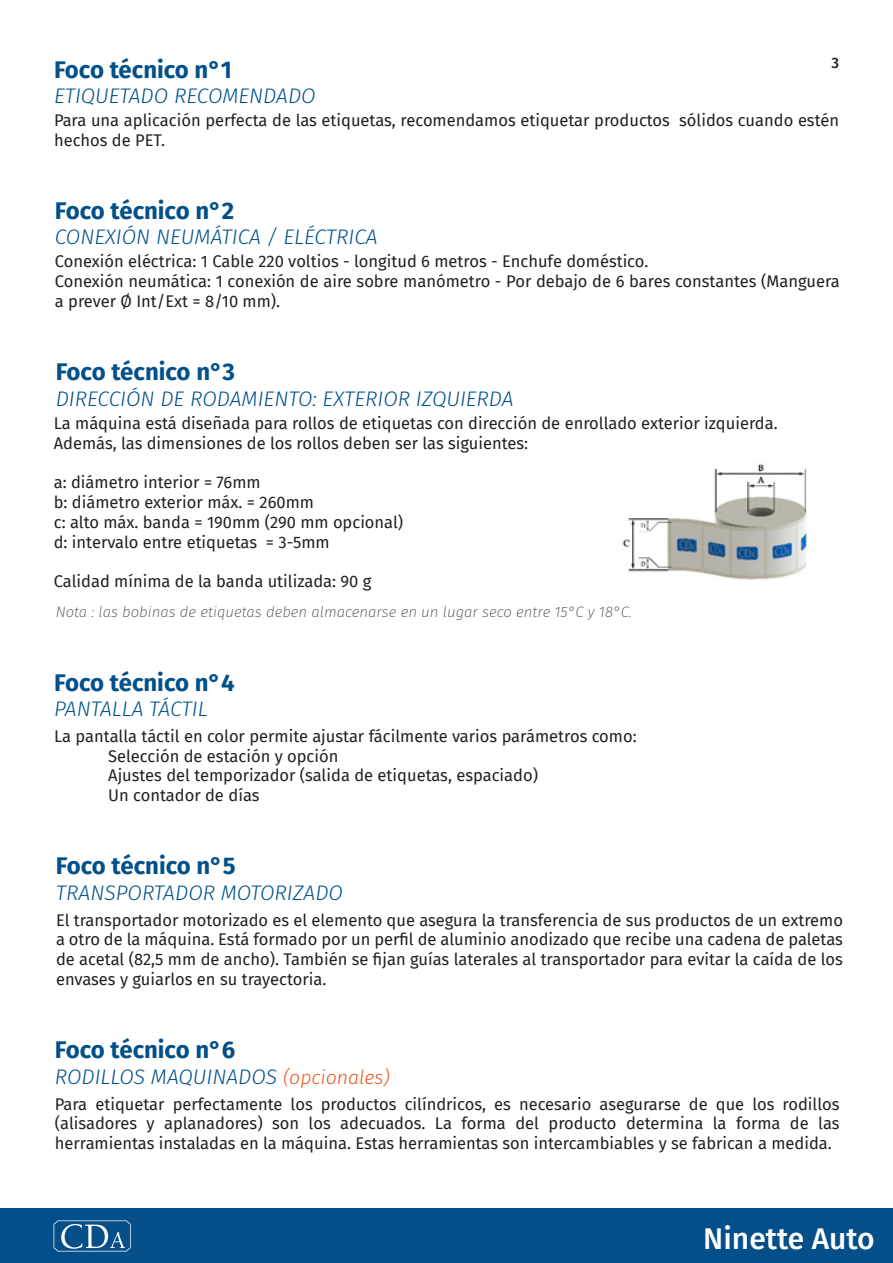
<style>
.page{position:relative;width:893px;height:1263px;background:#fff}
.page>*{position:absolute;margin:0;border:0;box-sizing:border-box;transform-origin:0 0}
.t1{font:500 30px "Fira Sans";color:#fff}
.t2{font:700 24px "Fira Sans";color:#01508a}
.t3{font:italic 300 21px "Fira Sans";color:#01508a}
.t4{font:16.5px/19.8px "Fira Sans";color:#231f20}
.zone_de_texte{font:italic 200 15px "Fira Sans";color:#4f5252}
.t5{font:500 15px "Fira Sans";color:#231f20}
.s1{font-size:19.5px;color:#e9551c}
</style>
<div class="page">
<div style="left:0;top:1209px;width:893px;height:54px;background:#044f8a"></div>
<svg style="left:54px;top:1220px;width:77px;height:31px"></svg>
<img style="left:622px;top:464px;width:186px;height:116px">
<p class="t5" style="left:831px;top:51px;width:9px">3</p>
<p class="t2" style="left:54px;top:49px;width:180px">Foco técnico n°1</p>
<p class="t3" style="left:54px;top:81px;width:263px">ETIQUETADO RECOMENDADO</p>
<p class="t4" style="left:54px;top:110px;width:786px">Para una aplicación perfecta de las etiquetas, recomendamos etiquetar productos sólidos cuando estén hechos de PET.</p>
<p class="t2" style="left:55px;top:190px;width:181px">Foco técnico n°2</p>
<p class="t3" style="left:55px;top:222px;width:324px">CONEXIÓN NEUMÁTICA / ELÉCTRICA</p>
<p class="t4" style="left:55px;top:251px;width:595px">Conexión eléctrica: 1 Cable 220 voltios - longitud 6 metros - Enchufe doméstico.</p>
<p class="t4" style="left:55px;top:271px;width:786px">Conexión neumática: 1 conexión de aire sobre manómetro - Por debajo de 6 bares constantes (Manguera a prever Ø Int/Ext = 8/10 mm).</p>
<p class="t2" style="left:56px;top:352px;width:181px">Foco técnico n°3</p>
<p class="t3" style="left:56px;top:384px;width:460px">DIRECCIÓN DE RODAMIENTO: EXTERIOR IZQUIERDA</p>
<p class="t4" style="left:54px;top:413px;width:725px">La máquina está diseñada para rollos de etiquetas con dirección de enrollado exterior izquierda.</p>
<p class="t4" style="left:54px;top:433px;width:476px">Además, las dimensiones de los rollos deben ser las siguientes:</p>
<p class="t4" style="left:54px;top:472px;width:208px">a: diámetro interior = 76mm</p>
<p class="t4" style="left:54px;top:492px;width:262px">b: diámetro exterior máx. = 260mm</p>
<p class="t4" style="left:54px;top:512px;width:351px">c: alto máx. banda = 190mm (290 mm opcional)</p>
<p class="t4" style="left:54px;top:532px;width:277px">d: intervalo entre etiquetas = 3-5mm</p>
<p class="t4" style="left:54px;top:571px;width:319px">Calidad mínima de la banda utilizada: 90 g</p>
<p class="zone_de_texte" style="left:56px;top:601px;width:578px">Nota : las bobinas de etiquetas deben almacenarse en un lugar seco entre 15°C y 18°C.</p>
<p class="t2" style="left:54px;top:662px;width:182px">Foco técnico n°4</p>
<p class="t3" style="left:54px;top:694px;width:155px">PANTALLA TÁCTIL</p>
<p class="t4" style="left:54px;top:726px;width:584px">La pantalla táctil en color permite ajustar fácilmente varios parámetros como:</p>
<p class="t4" style="left:108px;top:745px;width:232px">Selección de estación y opción</p>
<p class="t4" style="left:108px;top:765px;width:431px">Ajustes del temporizador (salida de etiquetas, espaciado)</p>
<p class="t4" style="left:108px;top:785px;width:153px">Un contador de días</p>
<p class="t2" style="left:56px;top:846px;width:181px">Foco técnico n°5</p>
<p class="t3" style="left:56px;top:878px;width:289px">TRANSPORTADOR MOTORIZADO</p>
<p class="t4" style="left:56px;top:909px;width:788px;text-align:justify">El transportador motorizado es el elemento que asegura la transferencia de sus productos de un extremo a otro de la máquina. Está formado por un perfil de aluminio anodizado que recibe una cadena de paletas de acetal (82,5 mm de ancho). También se fijan guías laterales al transportador para evitar la caída de los envases y guiarlos en su trayectoria.</p>
<p class="t2" style="left:55px;top:1030px;width:182px">Foco técnico n°6</p>
<p class="t3" style="left:55px;top:1061px;width:337px">RODILLOS MAQUINADOS <span class="s1">(opcionales)</span></p>
<p class="t4" style="left:55px;top:1093px;width:786px;text-align:justify">Para etiquetar perfectamente los productos cilíndricos, es necesario asegurarse de que los rodillos (alisadores y aplanadores) son los adecuados. La forma del producto determina la forma de las herramientas instaladas en la máquina. Estas herramientas son intercambiables y se fabrican a medida.</p>
<h1 class="t1" style="left:703px;top:1214px;width:173px">Ninette Auto</h1>
</div>
